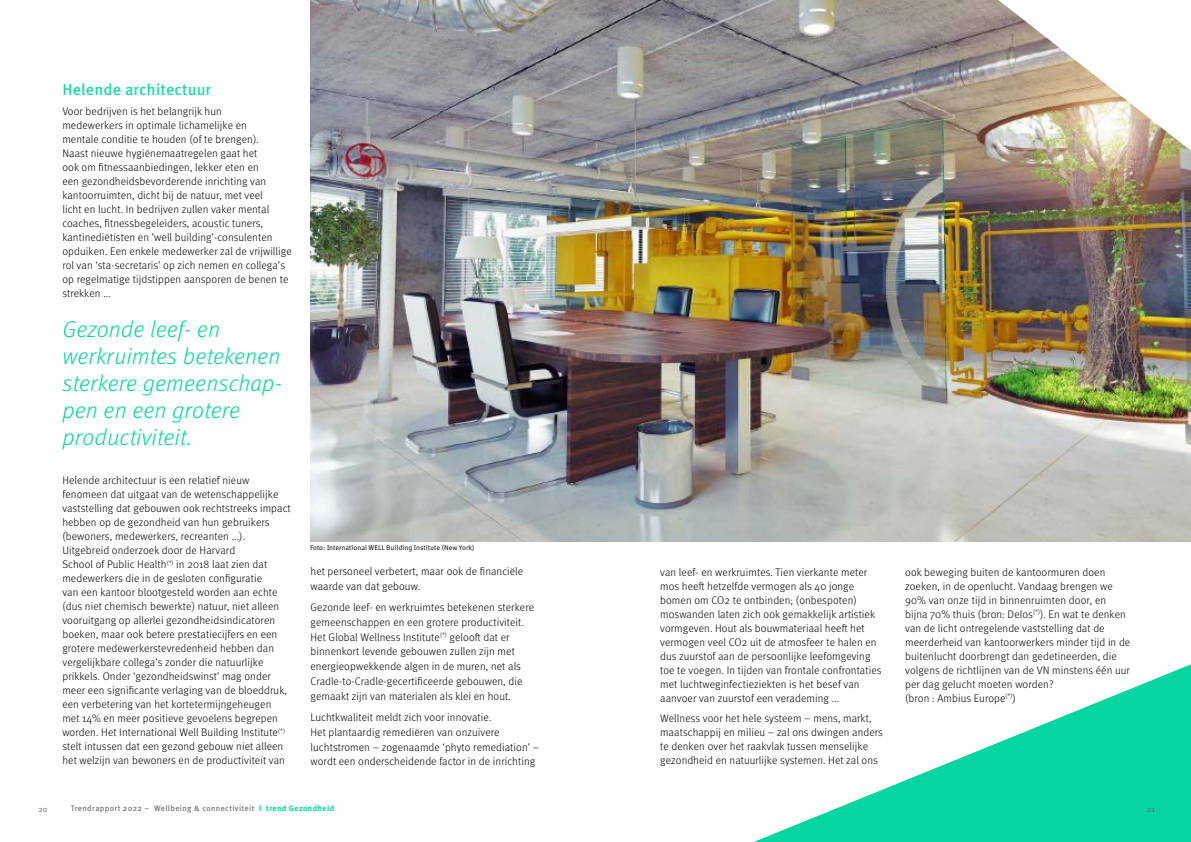
<style>
.page{position:relative;width:1191px;height:842px;background:#fff}
.page>*{position:absolute;margin:0;border:0;box-sizing:border-box;transform-origin:0 0}
.t1{font:italic 300 23px/27px "Meta Pro";letter-spacing:.01em;color:#05d6a1}
.t2{font:500 16px "Meta Pro";letter-spacing:.01em;color:#1edaaa}
.t3{font:300 11px/14px "Meta Pro";letter-spacing:.01em;color:#000}
.t4{font:8px "Meta Pro";letter-spacing:.05em;color:#666}
.t5{font:8px "Meta Pro Norm";color:#666}
.t6{font:7px "Meta Correspondence Pro";color:#000}
.s1{font-weight:700;color:#05d6a1}
</style>
<div class="page">
<img style="left:310px;top:0;width:881px;height:541px">
<img style="left:998px;top:0;width:193px;height:151px">
<svg style="left:754px;top:664px;width:437px;height:178px"></svg>
<h2 class="t2" style="left:62px;top:77px;width:150px">Helende architectuur</h2>
<p class="t3" style="left:62px;top:103px;width:231px">Voor bedrijven is het belangrijk hun<br>medewerkers in optimale lichamelijke en<br>mentale conditie te houden (of te brengen).<br>Naast nieuwe hygiënemaatregelen gaat het<br>ook om fitnessaanbiedingen, lekker eten en<br>een gezondheidsbevorderende inrichting van kantoorruimten, dicht bij de natuur, met veel<br>licht en lucht. In bedrijven zullen vaker mental coaches, fitnessbegeleiders, acoustic tuners, kantinediëtisten en ‘well building’-consulenten opduiken. Een enkele medewerker zal de vrijwillige rol van ‘sta-secretaris’ op zich nemen en collega’s op regelmatige tijdstippen aansporen de benen te strekken ...</p>
<h1 class="t1" style="left:62px;top:314px;width:221px">Gezonde leef- en werkruimtes betekenen sterkere gemeenschap&shy;pen en een grotere productiviteit.</h1>
<p class="t3" style="left:62px;top:473px;width:230px">Helende architectuur is een relatief nieuw fenomeen dat uitgaat van de wetenschappelijke vaststelling dat gebouwen ook rechtstreeks impact hebben op de gezondheid van hun gebruikers (bewoners, medewerkers, recreanten ...).<br>Uitgebreid onderzoek door de Harvard<br>School of Public Health<sup>(*)</sup> in 2018 laat zien dat medewerkers die in de gesloten configuratie<br>van een kantoor blootgesteld worden aan echte (dus niet chemisch bewerkte) natuur, niet alleen vooruitgang op allerlei gezondheidsindicatoren boeken, maar ook betere prestatiecijfers en een grotere medewerkerstevredenheid hebben dan vergelijkbare collega’s zonder die natuurlijke prikkels. Onder ‘gezondheidswinst’ mag onder meer een significante verlaging van de bloeddruk, een verbetering van het kortetermijngeheugen met 14% en meer positieve gevoelens begrepen worden. Het International Well Building Institute<sup>(*) </sup>stelt intussen dat een gezond gebouw niet alleen het welzijn van bewoners en de productiviteit van</p>
<p class="t6" style="left:310px;top:542px;width:166px">Foto: International WELL Building Institute (New York)</p>
<p class="t3" style="left:310px;top:563px;width:214px;line-height:14.9px">het personeel verbetert, maar ook de financiële waarde van dat gebouw.</p>
<p class="t3" style="left:310px;top:599px;width:225px;line-height:14.9px">Gezonde leef- en werkruimtes betekenen sterkere gemeenschappen en een grotere productiviteit.<br>Het Global Wellness Institute<sup>(*)</sup> gelooft dat er binnenkort levende gebouwen zullen zijn met energieopwekkende algen in de muren, net als Cradle-to-Cradle-gecertificeerde gebouwen, die gemaakt zijn van materialen als klei en hout.</p>
<p class="t3" style="left:310px;top:709px;width:230px;line-height:14.9px">Luchtkwaliteit meldt zich voor innovatie.<br>Het plantaardig remediëren van onzuivere luchtstromen – zogenaamde ‘phyto remediation’ – wordt een onderscheidende factor in de inrichting</p>
<p class="t3" style="left:660px;top:565px;width:223px">van leef- en werkruimtes. Tien vierkante meter mos heeft hetzelfde vermogen als 40 jonge bomen om CO2 te ontbinden; (onbespoten) moswanden laten zich ook gemakkelijk artistiek vormgeven. Hout als bouwmateriaal heeft het vermogen veel CO2 uit de atmosfeer te halen en dus zuurstof aan de persoonlijke leefomgeving toe te voegen. In tijden van frontale confrontaties met luchtweginfectieziekten is het besef van aanvoer van zuurstof een verademing ...</p>
<p class="t3" style="left:660px;top:710px;width:224px">Wellness voor het hele systeem – mens, markt, maatschappij en milieu – zal ons dwingen anders te denken over het raakvlak tussen menselijke gezondheid en natuurlijke systemen. Het zal ons</p>
<p class="t3" style="left:905px;top:565px;width:227px">ook beweging buiten de kantoormuren doen zoeken, in de openlucht. Vandaag brengen we 90% van onze tijd in binnenruimten door, en bijna 70% thuis (bron: Delos<sup>(*)</sup>). En wat te denken van de licht ontregelende vaststelling dat de meerderheid van kantoorwerkers minder tijd in de buitenlucht doorbrengt dan gedetineerden, die volgens de richtlijnen van de VN minstens één uur per dag gelucht moeten worden?<br>(bron : Ambius Europe<sup>(*)</sup>)</p>
<p class="t5" style="left:39px;top:803px;width:11px">20</p>
<p class="t4" style="left:71px;top:802px;width:265px">Trendrapport 2022 – Wellbeing &amp; connectiviteit <span class="s1">I trend Gezondheid</span></p>
<p class="t5" style="left:1147px;top:803px;width:9px">21</p>
</div>
